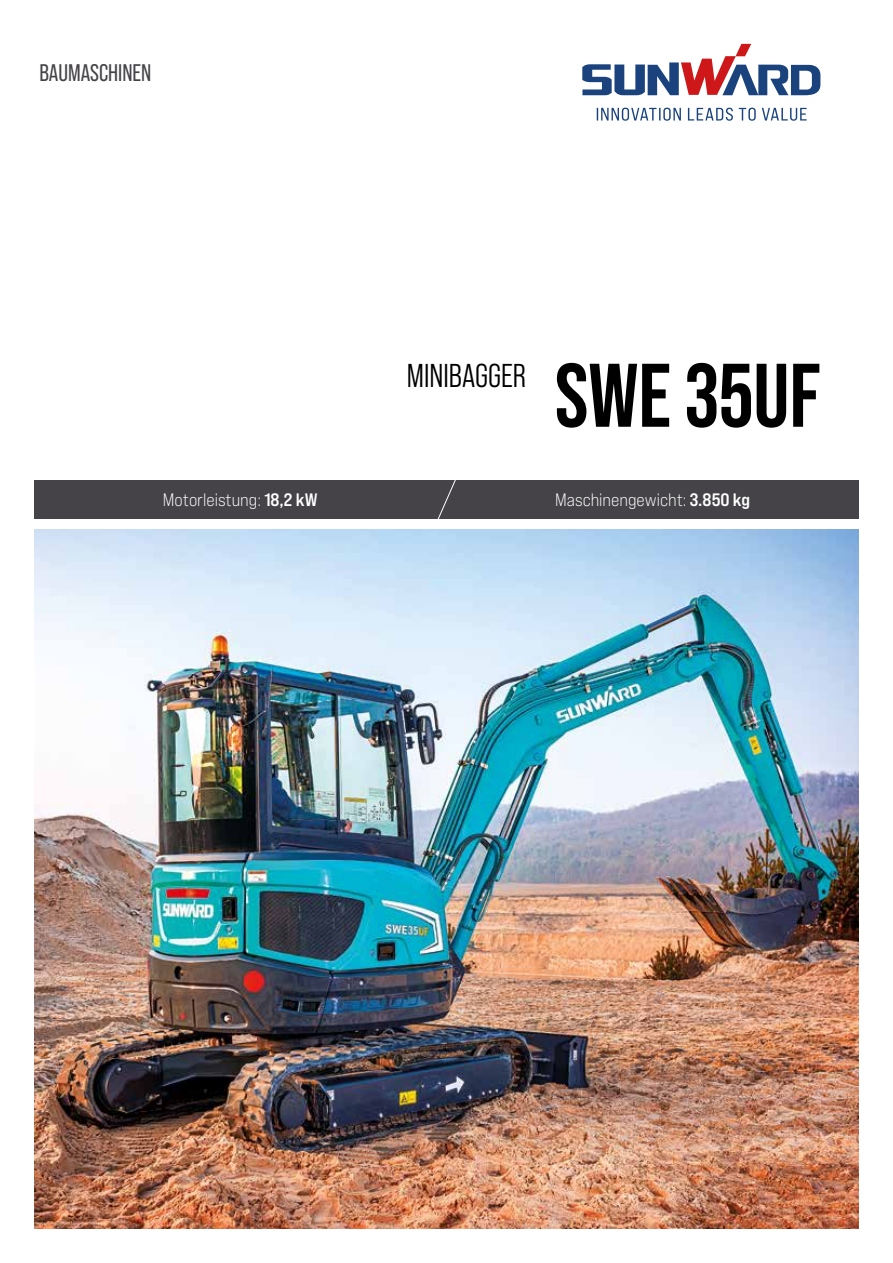
<style>
.page{position:relative;width:893px;height:1263px;background:#fff}
.page>*{position:absolute;margin:0;border:0;box-sizing:border-box;transform-origin:0 0}
.t1{font:700 90px "Bebas Neue Pro";color:#000}
.t2{font:33px "Bebas Neue Pro Middle";color:#000}
.t3{font:24px "Bebas Neue Pro";color:#454348}
.t4{font:18px "Bebas Neue Pro Exp Bk";color:#fff}
.s1{font-family:"Bebas Neue Pro Exp Bd"}
</style>
<div class="page">
<div style="left:34px;top:480px;width:825px;height:39px;background:#454348"></div>
<svg style="left:437px;top:480px;width:19px;height:39px"></svg>
<img style="left:34px;top:529px;width:825px;height:700px">
<svg style="left:597px;top:108px;width:210px;height:13px"></svg>
<svg style="left:582px;top:44px;width:238px;height:51px"></svg>
<h3 class="t3" style="left:39px;top:59px;width:114px">BAUMASCHINEN</h3>
<h2 class="t2" style="left:407px;top:357px;width:121px">MINIBAGGER</h2>
<h1 class="t1" style="left:555px;top:344px;width:267px">SWE 35UF</h1>
<p class="t4" style="left:163px;top:489px;width:156px">Motorleistung: <span class="s1">18,2 kW</span></p>
<p class="t4" style="left:555px;top:489px;width:197px">Maschinengewicht: <span class="s1">3.850 kg</span></p>
</div>
